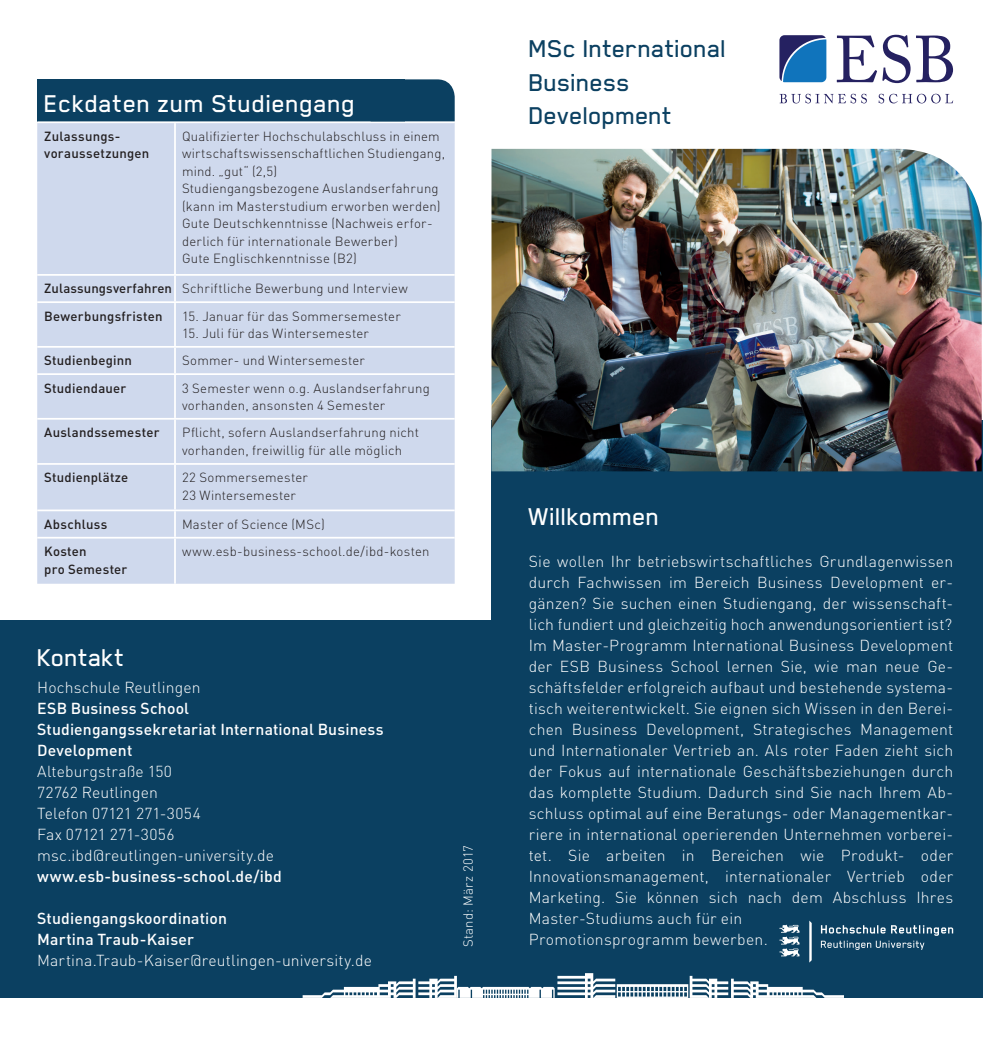
<style>
.page{position:relative;width:983px;height:1042px;background:#fff}
.page>*{position:absolute;margin:0;border:0;box-sizing:border-box;transform-origin:0 0}
.Überschrift_2{font:500 28px/33.6px "Blender Pro";letter-spacing:-.005em;color:#0b4061}
.Tabelle_Überschrift{font:500 28px "Blender Pro";letter-spacing:.005em;color:#fff}
.Fliesstext_D{font:500 28px "Blender Pro";letter-spacing:-.01em;color:#fff}
.Überschrift_2-2{font:500 28px "Blender Pro";color:#fff}
.Fliesstext_D-2{font:300 15.75px/21px "DINOT";letter-spacing:.01em;color:#fff;text-align:justify}
.Überschriften_zum_Te{font:500 15.75px "DINOT";letter-spacing:.01em;color:#fff}
.Fliesstext_D-3{font:500 15.75px/21px "DINOT";letter-spacing:.01em;color:#fff}
.Überschriften_zum_Te-2{font:300 15.75px "DINOT";letter-spacing:.01em;color:#fff}
.Tabelle_Inhalt_norma{font:300 13.12px/17.5px "DINOT";letter-spacing:.02em;color:#231f20}
.Tabelle_Inhalt_fett{font:500 13.12px/17.5px "DINOT";letter-spacing:.02em;color:#231f20}
.Fliesstext_D-4{font:300 13.12px "DINOT";letter-spacing:.015em;color:#fff}
</style>
<div class="page">
<div style="left:491px;top:420px;width:491px;height:578px;background:#0b4061"></div>
<svg style="left:779px;top:924px;width:20px;height:32px"></svg>
<svg style="left:809px;top:920px;width:2px;height:42px"></svg>
<svg style="left:820px;top:925px;width:132px;height:25px"></svg>
<div style="left:0;top:620px;width:491px;height:377px;background:#0b4061"></div>
<img style="left:491px;top:149px;width:490px;height:322px">
<div style="left:37px;top:79px;width:417px;height:43px;background:#0b4061"></div>
<div style="left:37px;top:123px;width:417px;height:461px;background:#cfd9ed"></div>
<hr style="left:37px;top:121px;width:138px;height:2px;background:#fff">
<hr style="left:175px;top:121px;width:279px;height:2px;background:#fff">
<hr style="left:37px;top:301px;width:138px;height:2px;background:#fff">
<hr style="left:175px;top:301px;width:279px;height:2px;background:#fff">
<hr style="left:174px;top:420px;width:2px;height:43px;background:#fff">
<hr style="left:174px;top:303px;width:2px;height:43px;background:#fff">
<hr style="left:174px;top:348px;width:2px;height:25px;background:#fff">
<hr style="left:174px;top:465px;width:2px;height:44px;background:#fff">
<hr style="left:174px;top:375px;width:2px;height:43px;background:#fff">
<hr style="left:174px;top:123px;width:2px;height:151px;background:#fff">
<hr style="left:174px;top:276px;width:2px;height:25px;background:#fff">
<hr style="left:174px;top:511px;width:2px;height:26px;background:#fff">
<hr style="left:174px;top:538px;width:2px;height:46px;background:#fff">
<hr style="left:37px;top:346px;width:138px;height:2px;background:#fff">
<hr style="left:37px;top:463px;width:138px;height:2px;background:#fff">
<hr style="left:175px;top:346px;width:279px;height:2px;background:#fff">
<hr style="left:175px;top:463px;width:279px;height:2px;background:#fff">
<hr style="left:37px;top:373px;width:138px;height:2px;background:#fff">
<hr style="left:175px;top:373px;width:279px;height:2px;background:#fff">
<hr style="left:37px;top:418px;width:138px;height:2px;background:#fff">
<hr style="left:175px;top:418px;width:279px;height:2px;background:#fff">
<hr style="left:37px;top:274px;width:138px;height:2px;background:#fff">
<hr style="left:175px;top:274px;width:279px;height:2px;background:#fff">
<hr style="left:37px;top:509px;width:138px;height:2px;background:#fff">
<hr style="left:37px;top:537px;width:138px;height:1px;background:#fff">
<hr style="left:175px;top:509px;width:279px;height:2px;background:#fff">
<hr style="left:175px;top:537px;width:279px;height:1px;background:#fff">
<svg style="left:405px;top:79px;width:50px;height:42px"></svg>
<svg style="left:836px;top:36px;width:40px;height:46px"></svg>
<svg style="left:882px;top:35px;width:70px;height:48px"></svg>
<svg style="left:779px;top:94px;width:87px;height:9px"></svg>
<svg style="left:878px;top:94px;width:74px;height:9px"></svg>
<svg style="left:779px;top:35px;width:47px;height:47px;background:#2766a6"></svg>
<svg style="left:302px;top:973px;width:541px;height:25px"></svg>
<p class="Tabelle_Überschrift" style="left:44px;top:88px;width:313px">Eckdaten zum Studiengang</p>
<p class="Tabelle_Inhalt_fett" style="left:44px;top:127px;width:107px">Zulassungs&shy;voraussetzungen</p>
<p class="Tabelle_Inhalt_norma" style="left:182px;top:127px;width:264px">Qualifizierter Hochschulabschluss in einem wirtschaftswissenschaftlichen Studiengang, mind. „gut“ (2,5)<br>Studiengangsbezogene Auslandserfahrung (kann im Masterstudium erworben werden)<br>Gute Deutschkenntnisse (Nachweis erfor&shy;derlich für internationale Bewerber)<br>Gute Englischkenntnisse (B2)</p>
<p class="Tabelle_Inhalt_fett" style="left:44px;top:279px;width:129px">Zulassungsverfahren</p>
<p class="Tabelle_Inhalt_norma" style="left:182px;top:279px;width:227px">Schriftliche Bewerbung und Interview</p>
<p class="Tabelle_Inhalt_fett" style="left:44px;top:307px;width:120px">Bewerbungsfristen</p>
<p class="Tabelle_Inhalt_norma" style="left:182px;top:307px;width:220px">15. Januar für das Sommersemester</p>
<p class="Tabelle_Inhalt_norma" style="left:182px;top:324px;width:188px">15. Juli für das Wintersemester</p>
<p class="Tabelle_Inhalt_fett" style="left:44px;top:351px;width:89px">Studienbeginn</p>
<p class="Tabelle_Inhalt_norma" style="left:182px;top:351px;width:184px">Sommer- und Wintersemester</p>
<p class="Tabelle_Inhalt_fett" style="left:44px;top:378px;width:84px">Studiendauer</p>
<p class="Tabelle_Inhalt_norma" style="left:182px;top:378px;width:249px">3 Semester wenn o.g. Auslandserfahrung vorhanden, ansonsten 4 Semester</p>
<p class="Tabelle_Inhalt_fett" style="left:44px;top:423px;width:117px">Auslandssemester</p>
<p class="Tabelle_Inhalt_norma" style="left:182px;top:423px;width:238px">Pflicht, sofern Auslandserfahrung nicht vorhanden, freiwillig für alle möglich</p>
<p class="Tabelle_Inhalt_fett" style="left:44px;top:468px;width:86px">Studienplätze</p>
<p class="Tabelle_Inhalt_norma" style="left:182px;top:468px;width:127px">22 Sommersemester<br>23 Wintersemester</p>
<p class="Tabelle_Inhalt_fett" style="left:44px;top:515px;width:65px">Abschluss</p>
<p class="Tabelle_Inhalt_norma" style="left:182px;top:515px;width:144px">Master of Science (MSc)</p>
<p class="Tabelle_Inhalt_fett" style="left:44px;top:542px;width:85px">Kosten<br>pro Semester</p>
<p class="Tabelle_Inhalt_norma" style="left:182px;top:542px;width:249px">www.esb-business-school.de/ibd-kosten</p>
<p class="Überschrift_2-2" style="left:37px;top:643px;width:89px">Kontakt</p>
<p class="Fliesstext_D-2" style="left:37px;top:676px;width:165px">Hochschule Reutlingen</p>
<p class="Fliesstext_D-3" style="left:37px;top:697px;width:153px">ESB Business School</p>
<p class="Fliesstext_D-3" style="left:37px;top:718px;width:348px">Studiengangssekretariat International Business<br>Development</p>
<p class="Fliesstext_D-2" style="left:37px;top:760px;width:165px;text-align:left">Alteburgstraße 150<br>72762 Reutlingen<br>Telefon 07121 271-3054</p>
<p class="Fliesstext_D-2" style="left:37px;top:823px;width:139px">Fax 07121 271-3056</p>
<p class="Fliesstext_D-2" style="left:37px;top:844px;width:238px">msc.ibd@reutlingen-university.de</p>
<p class="Überschriften_zum_Te" style="left:37px;top:866px;width:246px">www.esb-business-school.de/ibd</p>
<p class="Überschriften_zum_Te" style="left:37px;top:908px;width:191px">Studiengangskoordination</p>
<p class="Überschriften_zum_Te" style="left:37px;top:929px;width:158px">Martina Traub-Kaiser</p>
<p class="Überschriften_zum_Te-2" style="left:37px;top:950px;width:336px">Martina.Traub-Kaiser@reutlingen-university.de</p>
<p class="Fliesstext_D-4" style="left:459px;top:947px;width:103px;rotate:-90deg">Stand: März 2017</p>
<p class="Überschrift_2" style="left:528px;top:31px;width:200px">MSc International<br>Business<br>Development</p>
<p class="Fliesstext_D" style="left:528px;top:502px;width:132px">Willkommen</p>
<p class="Fliesstext_D-2" style="left:528px;top:550px;width:426px">Sie wollen Ihr betriebswirtschaftliches Grundlagenwissen durch Fachwissen im Bereich Business Development er&shy;gänzen? Sie suchen einen Studiengang, der wissenschaft&shy;lich fundiert und gleichzeitig hoch anwendungsorientiert ist?</p>
<p class="Fliesstext_D-2" style="left:528px;top:634px;width:426px">Im Master-Programm International Business Development der ESB Business School lernen Sie, wie man neue Ge&shy;schäftsfelder erfolgreich aufbaut und bestehende systema&shy;tisch weiterentwickelt. Sie eignen sich Wissen in den Berei&shy;chen Business Development, Strategisches Management und Internationaler Vertrieb an. Als roter Faden zieht sich der Fokus auf internationale Geschäftsbeziehungen durch das komplette Studium. Dadurch sind Sie nach Ihrem Ab&shy;schluss optimal auf eine Beratungs- oder Managementkar&shy;riere in international operierenden Unternehmen vorberei&shy;tet. Sie arbeiten in Bereichen wie Produkt- oder Innovationsmanagement, internationaler Vertrieb oder Marketing. Sie können sich nach dem Abschluss Ihres Master-Studiums auch für ein</p>
<p class="Fliesstext_D-2" style="left:528px;top:928px;width:240px">Promotionsprogramm bewerben.</p>
</div>
